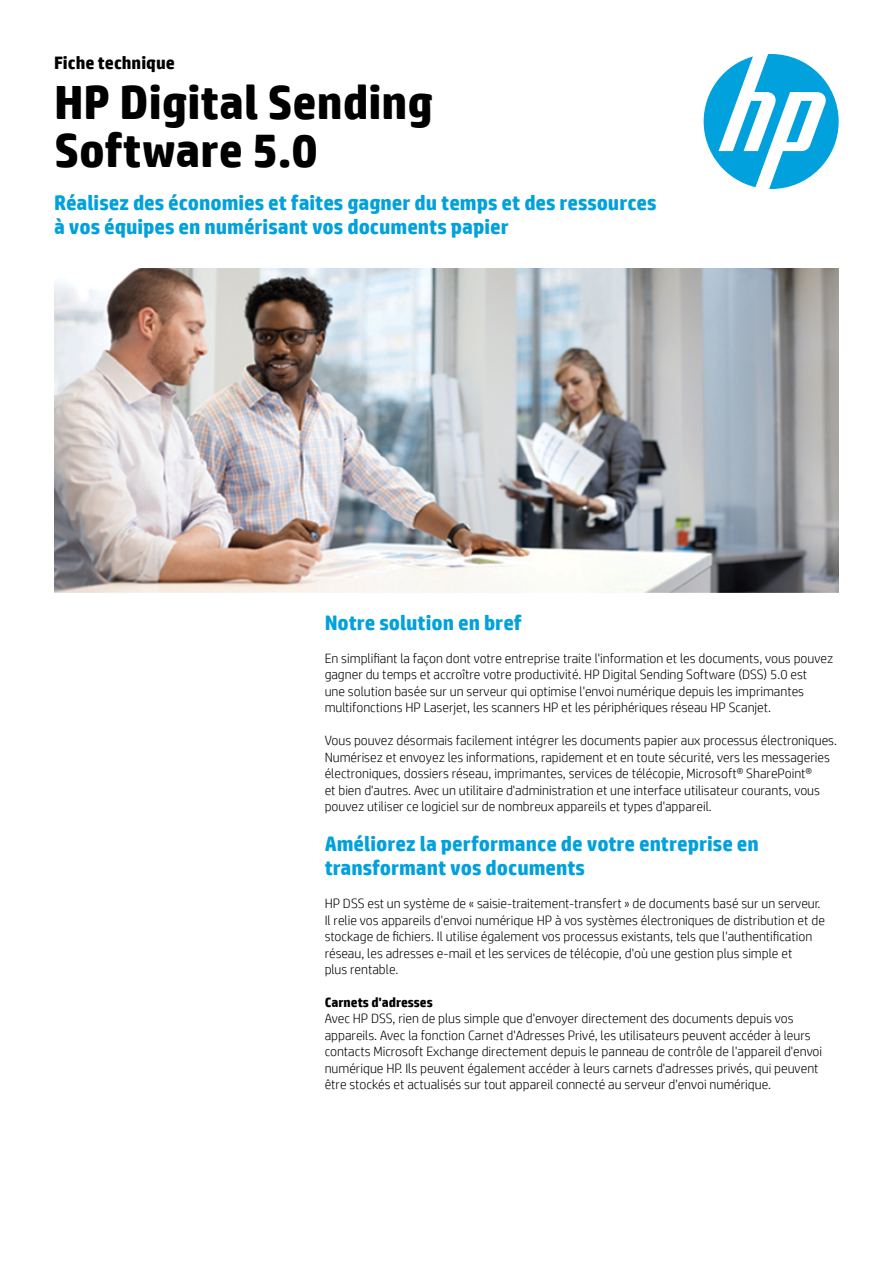
<style>
.page{position:relative;width:893px;height:1263px;background:#fff}
.page>*{position:absolute;margin:0;border:0;box-sizing:border-box;transform-origin:0 0}
.t1{font:700 48px/48px "HP Simplified";color:#000}
.t2{font:700 21px/24px "HP Simplified";color:#00a1dd}
.t3{font:700 18px "HP Simplified";color:#000}
.t4{font:300 13.5px/16.5px "HP Simplified";color:#000}
.t5{font:700 13.5px "HP Simplified";color:#000}
</style>
<div class="page">
<svg style="left:704px;top:54px;width:135px;height:135px"></svg>
<img style="left:54px;top:269px;width:785px;height:324px">
<h3 class="t3" style="left:54px;top:52px;width:122px">Fiche technique</h3>
<h1 class="t1" style="left:54px;top:78px;width:381px">HP Digital Sending<br>Software 5.0</h1>
<h2 class="t2" style="left:54px;top:191px;width:604px">Réalisez des économies et faites gagner du temps et des ressources à vos équipes en numérisant vos documents papier</h2>
<h2 class="t2" style="left:325px;top:611px;width:199px">Notre solution en bref</h2>
<p class="t4" style="left:325px;top:650px;width:510px">En simplifiant la façon dont votre entreprise traite l'information et les documents, vous pouvez gagner du temps et accroître votre productivité. HP Digital Sending Software (DSS) 5.0 est<br>une solution basée sur un serveur qui optimise l'envoi numérique depuis les imprimantes multifonctions HP Laserjet, les scanners HP et les périphériques réseau HP Scanjet.</p>
<p class="t4" style="left:325px;top:732px;width:514px">Vous pouvez désormais facilement intégrer les documents papier aux processus électroniques.<br>Numérisez et envoyez les informations, rapidement et en toute sécurité, vers les messageries électroniques, dossiers réseau, imprimantes, services de télécopie, Microsoft® SharePoint®<br>et bien d'autres. Avec un utilitaire d'administration et une interface utilisateur courants, vous pouvez utiliser ce logiciel sur de nombreux appareils et types d'appareil.</p>
<h2 class="t2" style="left:325px;top:832px;width:436px">Améliorez la performance de votre entreprise en transformant vos documents</h2>
<p class="t4" style="left:325px;top:895px;width:502px">HP DSS est un système de « saisie-traitement-transfert » de documents basé sur un serveur.<br>Il relie vos appareils d'envoi numérique HP à vos systèmes électroniques de distribution et de stockage de fichiers. Il utilise également vos processus existants, tels que l'authentification réseau, les adresses e-mail et les services de télécopie, d'où une gestion plus simple et<br>plus rentable.</p>
<p class="t5" style="left:325px;top:994px;width:110px">Carnets d'adresses</p>
<p class="t4" style="left:325px;top:1010px;width:499px">Avec HP DSS, rien de plus simple que d'envoyer directement des documents depuis vos appareils. Avec la fonction Carnet d'Adresses Privé, les utilisateurs peuvent accéder à leurs contacts Microsoft Exchange directement depuis le panneau de contrôle de l'appareil d'envoi numérique HP. Ils peuvent également accéder à leurs carnets d'adresses privés, qui peuvent être stockés et actualisés sur tout appareil connecté au serveur d'envoi numérique.</p>
</div>
